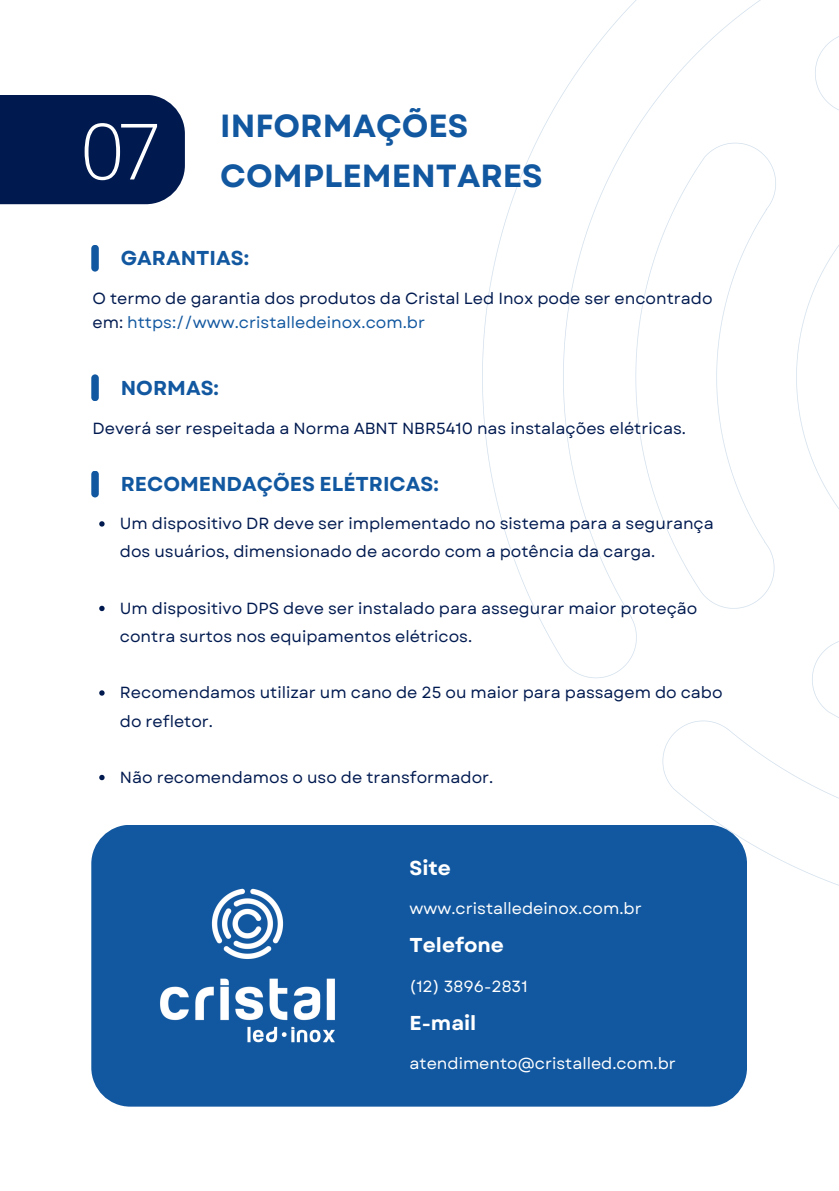
<style>
.page{position:relative;width:839px;height:1191px;background:#fff}
.page>*{position:absolute;margin:0;border:0;box-sizing:border-box;transform-origin:0 0}
.t1{font:300 77.8px "Open Sans";color:#fff}
.t2{font:700 32px/49.6px "Garet";color:#1258a0}
.t3{font:700 20.2px "Garet";color:#1258a0}
.t4{font:700 20.2px "Garet";color:#fff}
.t5{font:16.2px/28.2px "Garet";color:#001a50}
.t6{font:16.2px "Garet";color:#fff}
.s1{color:#1258a0}
</style>
<div class="page">
<div style="left:0;top:95px;width:185px;height:109px;background:#001a50"></div>
<div style="left:91px;top:245px;width:8px;height:27px;background:#1258a0;border-radius:4px"></div>
<div style="left:91px;top:374px;width:8px;height:27px;background:#1258a0;border-radius:4px"></div>
<div style="left:91px;top:471px;width:8px;height:26px;background:#1258a0;border-radius:4px"></div>
<img style="left:482px;top:0;width:356px;height:918px">
<div style="left:91px;top:825px;width:655px;height:282px;background:#1258a0;border-radius:39px"></div>
<img style="left:160px;top:888px;width:175px;height:155px">
<svg style="left:99px;top:521px;width:6px;height:6px"></svg>
<svg style="left:99px;top:606px;width:6px;height:5px"></svg>
<svg style="left:99px;top:690px;width:6px;height:6px"></svg>
<svg style="left:99px;top:775px;width:6px;height:5px"></svg>
<p class="t1" style="left:80px;top:96px;width:83px">07</p>
<p class="t2" style="left:220px;top:101px;width:324px">INFORMAÇÕES<br>COMPLEMENTARES</p>
<p class="t3" style="left:121px;top:243px;width:130px">GARANTIAS:</p>
<p class="t5" style="left:92px;top:287px;width:621px;line-height:24.2px">O termo de garantia dos produtos da Cristal Led Inox pode ser encontrado em: <span class="s1">https://www.cristalledeinox.com.br</span></p>
<p class="t3" style="left:121px;top:373px;width:100px">NORMAS:</p>
<p class="t5" style="left:92px;top:414px;width:595px">Deverá ser respeitada a Norma ABNT NBR5410 nas instalações elétricas.</p>
<p class="t3" style="left:121px;top:469px;width:319px">RECOMENDAÇÕES ELÉTRICAS:</p>
<p class="t5" style="left:120px;top:510px;width:595px">Um dispositivo DR deve ser implementado no sistema para a segurança dos usuários, dimensionado de acordo com a potência da carga.</p>
<p class="t5" style="left:120px;top:594px;width:579px">Um dispositivo DPS deve ser instalado para assegurar maior proteção contra surtos nos equipamentos elétricos.</p>
<p class="t5" style="left:120px;top:679px;width:604px">Recomendamos utilizar um cano de 25 ou maior para passagem do cabo do refletor.</p>
<p class="t5" style="left:120px;top:763px;width:375px">Não recomendamos o uso de transformador.</p>
<p class="t4" style="left:409px;top:853px;width:43px">Site</p>
<p class="t6" style="left:409px;top:897px;width:234px">www.cristalledeinox.com.br</p>
<p class="t4" style="left:409px;top:931px;width:96px">Telefone</p>
<p class="t6" style="left:409px;top:974px;width:120px">(12) 3896-2831</p>
<p class="t4" style="left:409px;top:1009px;width:68px">E-mail</p>
<p class="t6" style="left:409px;top:1052px;width:268px">atendimento@cristalled.com.br</p>
</div>
